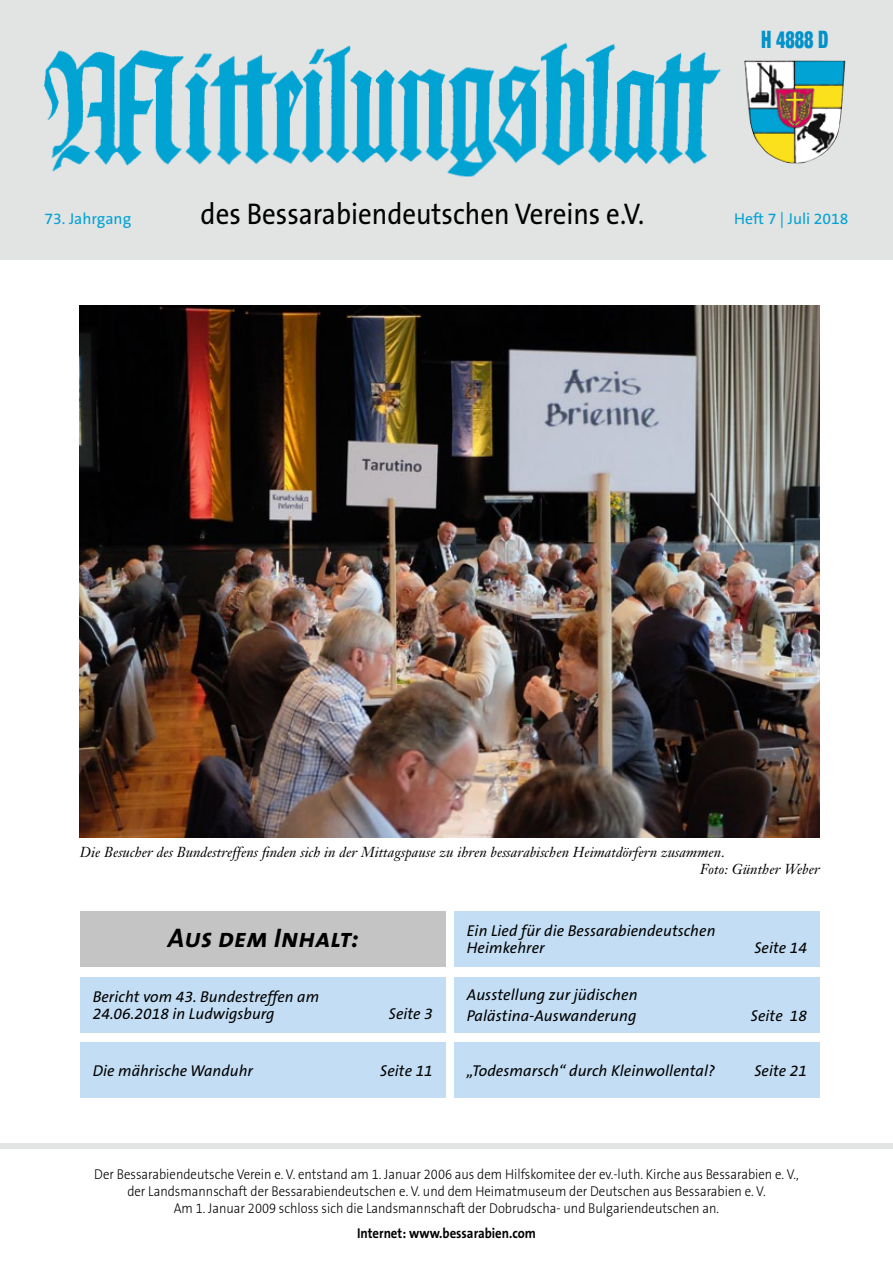
<style>
.page{position:relative;width:893px;height:1263px;background:#fff}
.page>*{position:absolute;margin:0;border:0;box-sizing:border-box;transform-origin:0 0}
.t1{font:30px "The Sans B5 Plain";color:#000;scale:.9 1}
.t2{font:italic 27px "The Sans Bold Caps";color:#000}
.t3{font:900 condensed 24px "Helvetica Neue";color:#0092ca;scale:.75 1}
.t4{font:italic 15.75px/17.2px "The Sans B5 Plain";letter-spacing:.005em;color:#000}
.t5{font:15.75px "The Sans B5 Plain";color:#00a3d3}
.t6{font:300 14.25px/17.1px "The Sans B3";color:#000;text-align:center;scale:.9 1}
.t7{font:italic 14.25px/16.5px "Janson Text";letter-spacing:.005em;color:#000}
.t8{font:700 14.25px "The Sans B7";color:#000;scale:.9 1}
</style>
<div class="page">
<div style="left:0;top:0;width:893px;height:260px;background:#e2e3e3"></div>
<img style="left:44px;top:42px;width:677px;height:135px">
<img style="left:744px;top:60px;width:101px;height:103px">
<div style="left:0;top:1143px;width:893px;height:6px;background:#e2e3e3"></div>
<div style="left:80px;top:911px;width:366px;height:55px;background:#c4c4c5"></div>
<div style="left:454px;top:911px;width:366px;height:55px;background:#c3def4"></div>
<div style="left:80px;top:1043px;width:366px;height:55px;background:#c3def4"></div>
<div style="left:80px;top:977px;width:366px;height:55px;background:#c3def4"></div>
<div style="left:454px;top:977px;width:366px;height:55px;background:#c3def4"></div>
<div style="left:454px;top:1043px;width:366px;height:55px;background:#c3def4"></div>
<img style="left:80px;top:306px;width:740px;height:532px">
<h3 class="t3" style="left:761px;top:19px;width:91px">H 4888 D</h3>
<p class="t5" style="left:45px;top:211px;width:88px">73. Jahrgang</p>
<h1 class="t1" style="left:201px;top:198px;width:495px">des Bessarabiendeutschen Vereins e.V.</h1>
<p class="t5" style="left:734px;top:211px;width:116px">Heft 7 | Juli 2018</p>
<p class="t7" style="left:700px;top:844px;width:121px;text-indent:-620px">Die Besucher des Bundestreffens finden sich in der Mittagspause zu ihren bessarabischen Heimatdörfern zusammen.<br>Foto: Günther Weber</p>
<h2 class="t2" style="left:168px;top:915px;width:192px">Aus dem Inhalt:</h2>
<p class="t4" style="left:467px;top:923px;width:250px">Ein Lied für die Bessarabiendeutschen<br>Heimkehrer</p>
<p class="t4" style="left:93px;top:988px;width:228px">Bericht vom 43. Bundestreffen am<br>24.06.2018 in Ludwigsburg</p>
<p class="t4" style="left:389px;top:1006px;width:46px">Seite 3</p>
<p class="t4" style="left:467px;top:985px;width:172px;line-height:20.2px">Ausstellung zur jüdischen<br>Palästina-Auswanderung</p>
<p class="t4" style="left:754px;top:940px;width:54px">Seite 14</p>
<p class="t4" style="left:751px;top:1007px;width:58px">Seite 18</p>
<p class="t4" style="left:93px;top:1063px;width:162px">Die mährische Wanduhr</p>
<p class="t4" style="left:380px;top:1063px;width:54px">Seite 11</p>
<p class="t4" style="left:467px;top:1063px;width:250px">„Todesmarsch“ durch Kleinwollental?</p>
<p class="t4" style="left:754px;top:1063px;width:54px">Seite 21</p>
<p class="t6" style="left:94px;top:1166px;width:784px">Der Bessarabiendeutsche Verein e. V. entstand am 1. Januar 2006 aus dem Hilfskomitee der ev.-luth. Kirche aus Bessarabien e. V., der Landsmannschaft der Bessarabiendeutschen e. V. und dem Heimatmuseum der Deutschen aus Bessarabien e. V.<br>Am 1. Januar 2009 schloss sich die Landsmannschaft der Dobrudscha- und Bulgariendeutschen an.</p>
<p class="t8" style="left:357px;top:1225px;width:200px">Internet: www.bessarabien.com</p>
</div>
